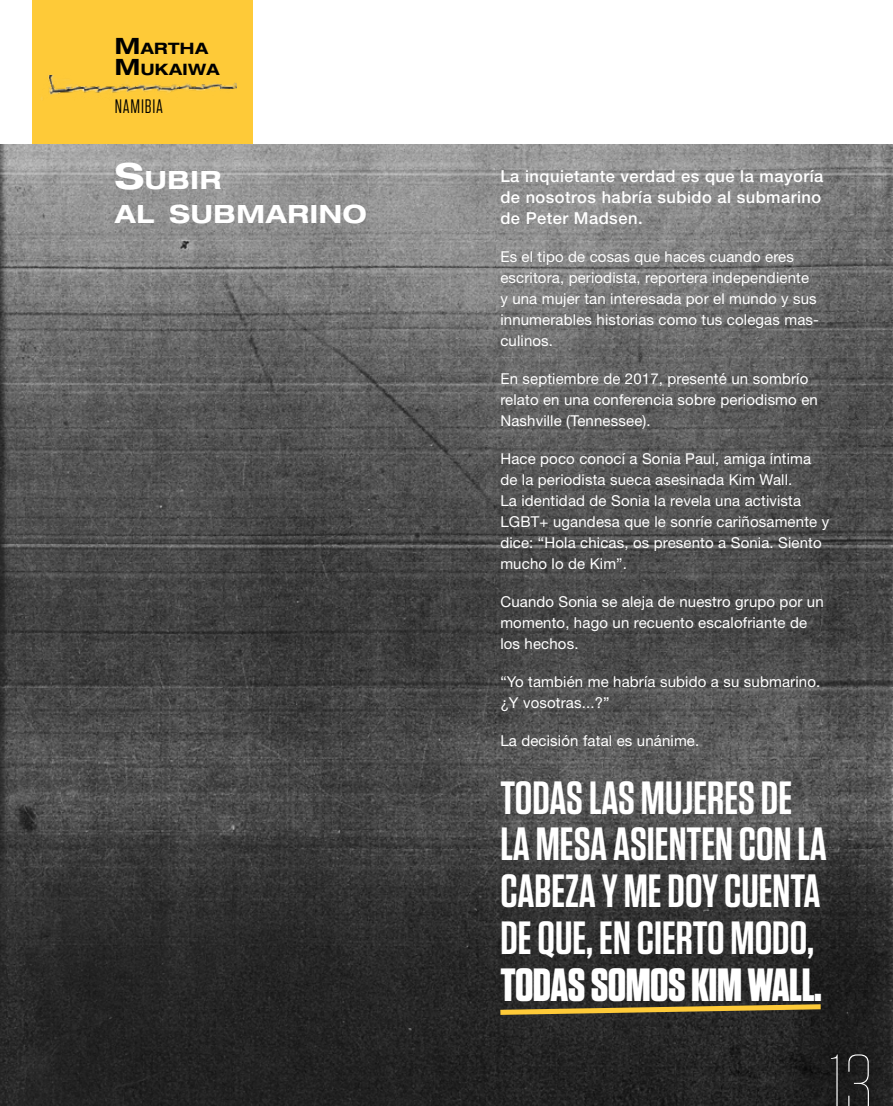
<style>
.page{position:relative;width:893px;height:1106px;background:#fff}
.page>*{position:absolute;margin:0;border:0;box-sizing:border-box;transform-origin:0 0}
.t1{font:100 84px "Tungsten";color:#fff}
.t2{font:600 46.5px/46.8px "Tungsten";color:#fff}
.t3{font:700 46.5px "Tungsten";letter-spacing:-.01em;color:#fff}
.t4{font:700 expanded 25.2px/33px "Helvetica Neue LT Std";letter-spacing:.03em;color:#fff}
.t5{font:19.5px "Tungsten";letter-spacing:.04em;color:#000}
.t6{font:500 16.5px/21px "Helvetica Neue";letter-spacing:.03em;color:#fff}
.t7{font:700 expanded 15.75px/21px "Helvetica Neue LT Std";letter-spacing:.03em;color:#000}
.t8{font:15px/21px "Helvetica Neue";letter-spacing:.01em;color:#fff}
.s1{font-size:22.5px}
.s2{font-size:36px}
</style>
<div class="page">
<div style="left:32px;top:0;width:220px;height:151px;background:#feca38"></div>
<img style="left:41px;top:76px;width:195px;height:24px">
<img style="left:0;top:145px;width:893px;height:961px">
<svg style="left:500px;top:1004px;width:321px;height:10px;background:#937930"></svg>
<p class="t7" style="left:115px;top:38px;width:106px"><span class="s1">M</span>ARTHA<br><span class="s1">M</span>UKAIWA</p>
<h3 class="t5" style="left:115px;top:96px;width:50px">NAMIBIA</h3>
<h3 class="t4" style="left:115px;top:163px;width:253px"><span class="s2">S</span>UBIR<br>AL SUBMARINO</h3>
<p class="t6" style="left:500px;top:165px;width:324px">La inquietante verdad es que la mayoría de nosotros habría subido al submarino de Peter Madsen.</p>
<p class="t8" style="left:500px;top:246px;width:320px">Es el tipo de cosas que haces cuando eres escritora, periodista, reportera independiente y una mujer tan interesada por el mundo y sus innumerables historias como tus colegas mas&shy;culinos.</p>
<p class="t8" style="left:500px;top:368px;width:319px">En septiembre de 2017, presenté un sombrío relato en una conferencia sobre periodismo en<br>Nashville (Tennessee).</p>
<p class="t8" style="left:500px;top:448px;width:330px">Hace poco conocí a Sonia Paul, amiga íntima de la periodista sueca asesinada Kim Wall.<br>La identidad de Sonia la revela una activista LGBT+ ugandesa que le sonríe cariñosamente y dice: “Hola chicas, os presento a Sonia. Siento mucho lo de Kim”.</p>
<p class="t8" style="left:500px;top:591px;width:325px">Cuando Sonia se aleja de nuestro grupo por un momento, hago un recuento escalofriante de los hechos.</p>
<p class="t8" style="left:500px;top:671px;width:321px">“Yo también me habría subido a su submarino. ¿Y vosotras...?”</p>
<p class="t8" style="left:500px;top:730px;width:200px">La decisión fatal es unánime.</p>
<h2 class="t2" style="left:500px;top:775px;width:328px">TODAS LAS MUJERES DE<br>LA MESA ASIENTEN CON LA<br>CABEZA Y ME DOY CUENTA<br>DE QUE, EN CIERTO MODO,</h2>
<h2 class="t3" style="left:500px;top:959px;width:323px">TODAS SOMOS KIM WALL.</h2>
<h1 class="t1" style="left:829px;top:1042px;width:45px">13</h1>
</div>
